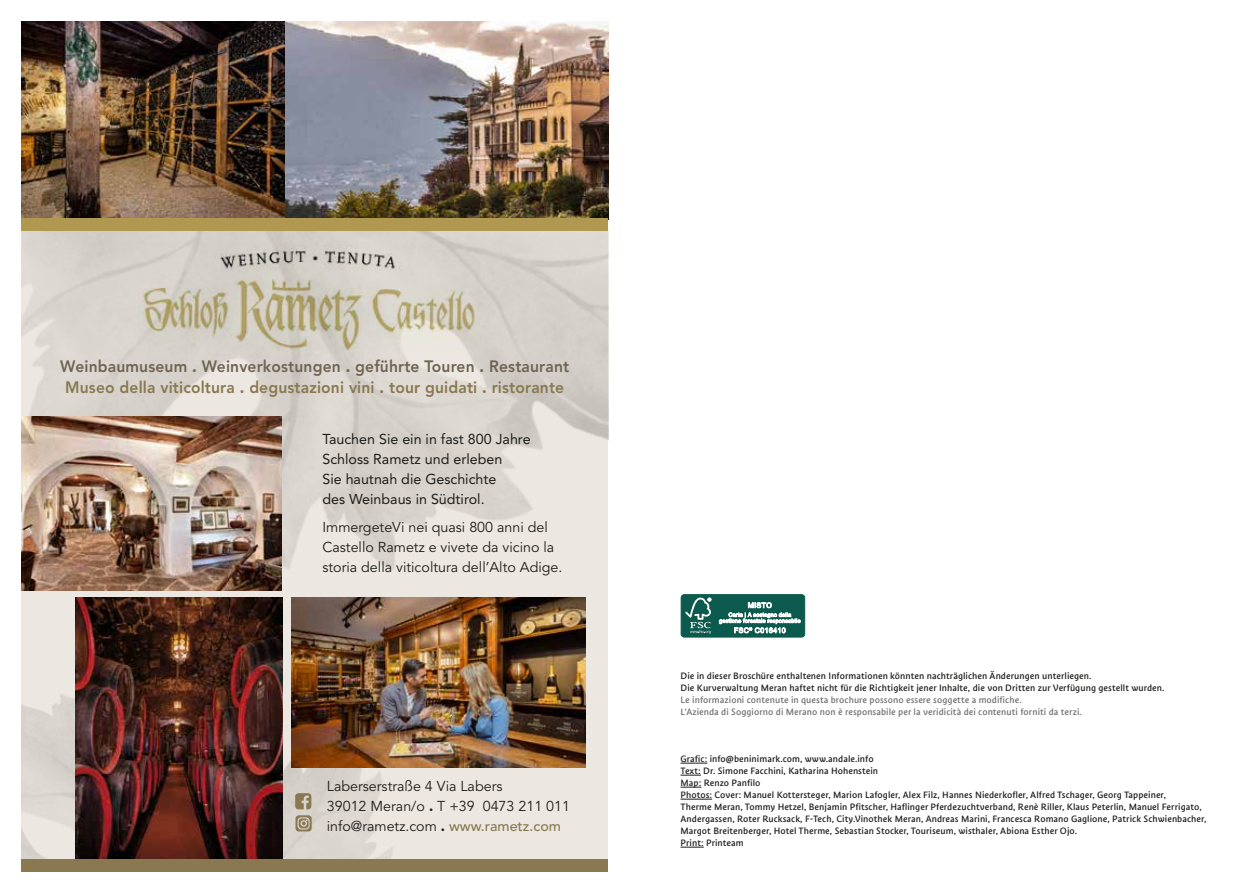
<style>
.page{position:relative;width:1259px;height:893px;background:#fff}
.page>*{position:absolute;margin:0;border:0;box-sizing:border-box;transform-origin:0 0}
.t1{font:800 16.35px/21.5px "Avenir LT Std";letter-spacing:.01em;color:#897850;text-align:center;scale:.95 1}
.t2{font:14.25px/20px "Avenir LT Std";color:#1d1d1b}
.t3{font:14.25px/20px "Avenir LT Std";color:#1d1d1b}
.t4{font:9.75px/12px "Suedtirol Next Merano";letter-spacing:.005em;color:#1c1c1b}
.t5{font:9.75px/12px "Suedtirol Next Merano";letter-spacing:.005em;color:#6f6f6f}
.s1{color:#6f6453}
.s2{font-weight:900;color:#6f6453}
.s3{font-weight:900}
.s4{font-weight:500;color:#897850}
</style>
<div class="page">
<svg style="left:680px;top:763px;width:27px;height:1px"></svg>
<svg style="left:680px;top:775px;width:21px;height:1px"></svg>
<svg style="left:680px;top:787px;width:21px;height:1px"></svg>
<hr style="left:680px;top:799px;width:32px;height:1px;background:#1c1c1b">
<svg style="left:680px;top:847px;width:24px;height:1px"></svg>
<div style="left:681px;top:595px;width:123px;height:42px;background:#0b5a4d;border-radius:3px"></div>
<div style="left:681px;top:594px;width:124px;height:43px;border:1px solid #0b5a4d;border-radius:3px"></div>
<svg style="left:685px;top:598px;width:26px;height:36px"></svg>
<svg style="left:719px;top:602px;width:81px;height:31px"></svg>
<div style="left:21px;top:230px;width:587px;height:641px;background:#ece8e1"></div>
<img style="left:21px;top:230px;width:587px;height:422px">
<img style="left:21px;top:652px;width:408px;height:207px">
<img style="left:139px;top:242px;width:342px;height:108px">
<img style="left:285px;top:21px;width:323px;height:197px">
<img style="left:21px;top:21px;width:264px;height:197px">
<img style="left:76px;top:598px;width:206px;height:261px">
<img style="left:21px;top:416px;width:260px;height:174px">
<img style="left:291px;top:597px;width:295px;height:170px">
<div style="left:21px;top:218px;width:587px;height:12px;background:#b19851"></div>
<svg style="left:295px;top:815px;width:17px;height:16px"></svg>
<svg style="left:295px;top:793px;width:16px;height:16px"></svg>
<div style="left:21px;top:859px;width:587px;height:12px;background:#897850"></div>
<h1 class="t1" style="left:60px;top:356px;width:537px"><span class="s1">Weinbaumuseum</span> <span class="s2">.</span> <span class="s1">Weinverkostungen</span> <span class="s2">.</span> <span class="s1">geführte Touren</span> <span class="s2">.</span> <span class="s1">Restaurant<br></span>Museo della viticoltura <span class="s3">.</span> degustazioni vini <span class="s3">.</span> tour guidati <span class="s3">.</span> ristorante</h1>
<h2 class="t3" style="left:322px;top:429px;width:210px">Tauchen Sie ein in fast 800 Jahre<br>Schloss Rametz und erleben<br>Sie hautnah die Geschichte<br>des Weinbaus in Südtirol.</h2>
<h2 class="t2" style="left:322px;top:517px;width:241px">ImmergeteVi nei quasi 800 anni del<br>Castello Rametz e vivete da vicino la storia della viticoltura dell’Alto Adige.</h2>
<h2 class="t2" style="left:327px;top:776px;width:245px">Laberserstraße 4 Via Labers<br>39012 Meran/o <span class="s3">.</span> T +39 0473 211 011 info@rametz.com <span class="s3">.</span> <span class="s4">www.rametz.com</span></h2>
<p class="t4" style="left:680px;top:670px;width:485px">Die in dieser Broschüre enthaltenen Informationen könnten nachträglichen Änderungen unterliegen.<br>Die Kurverwaltung Meran haftet nicht für die Richtigkeit jener Inhalte, die von Dritten zur Verfügung gestellt wurden.</p>
<p class="t5" style="left:680px;top:694px;width:403px">Le informazioni contenute in questa brochure possono essere soggette a modifiche.<br>L’Azienda di Soggiorno di Merano non è responsabile per la veridicità dei contenuti forniti da terzi.</p>
<p class="t4" style="left:680px;top:753px;width:527px">Grafic: info@beninimark.com, www.andale.info<br>Text: Dr. Simone Facchini, Katharina Hohenstein<br>Map: Renzo Panfilo<br>Photos: Cover: Manuel Kottersteger, Marion Lafogler, Alex Filz, Hannes Niederkofler, Alfred Tschager, Georg Tappeiner,<br>Therme Meran, Tommy Hetzel, Benjamin Pfitscher, Haflinger Pferdezuchtverband, Renè Riller, Klaus Peterlin, Manuel Ferrigato, Andergassen, Roter Rucksack, F-Tech, City.Vinothek Meran, Andreas Marini, Francesca Romano Gaglione, Patrick Schwienbacher, Margot Breitenberger, Hotel Therme, Sebastian Stocker, Touriseum, wisthaler, Abiona Esther Ojo.<br>Print: Printeam</p>
</div>
